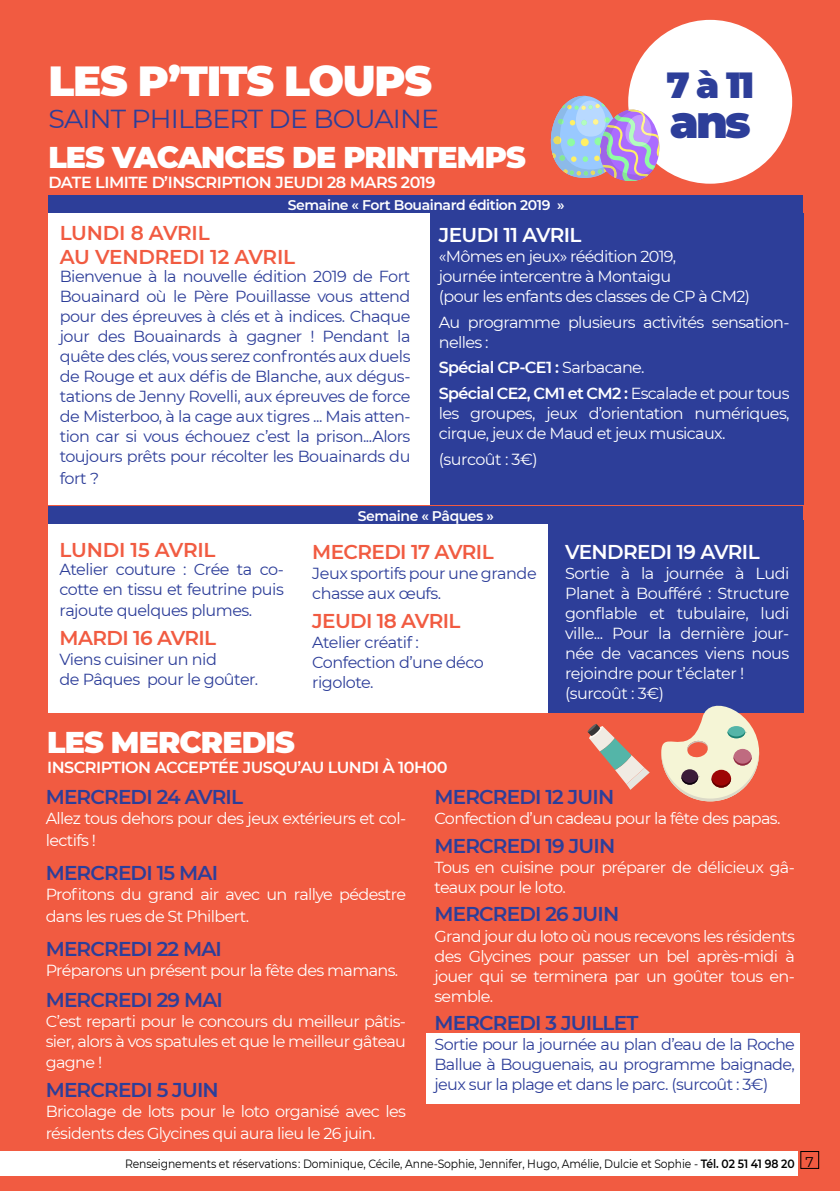
<style>
.page{position:relative;width:840px;height:1191px;background:#fff}
.page>*{position:absolute;margin:0;border:0;box-sizing:border-box;transform-origin:0 0}
.t1{font:900 45.4px "Montserrat";color:#2d3e99}
.t2{font:900 42px "Montserrat";letter-spacing:-.03em;color:#fff}
.t3{font:900 36.2px "Montserrat";color:#2d3e99}
.t4{font:900 30px "Montserrat";letter-spacing:-.03em;color:#fff}
.t5{font:26px "Montserrat";letter-spacing:-.03em;color:#2d3e99}
.t6{font:600 20px "Montserrat";letter-spacing:-.04em;color:#2d3e99}
.t7{font:600 20px/24px "Montserrat";letter-spacing:-.01em;color:#f15b41}
.t8{font:600 20px "Montserrat";letter-spacing:-.03em;color:#f15b41}
.t9{font:600 20px "Montserrat";letter-spacing:-.03em;color:#fff}
.t10{font:16px/20px "Montserrat";letter-spacing:-.04em;color:#fff}
.t11{font:16px/20px "Montserrat";letter-spacing:-.03em;color:#2d3e99}
.t12{font:600 16px/25.6px "Montserrat";letter-spacing:-.03em;color:#fff}
.t13{font:600 14px "Montserrat";letter-spacing:-.03em;color:#fff}
.t14{font:14px "Montserrat";color:#000}
.t15{font:12px "Montserrat";letter-spacing:-.01em;color:#000;scale:.9 1}
.s1{font-weight:400}
.s2{font-weight:600}
</style>
<div class="page">
<div style="left:0;top:0;width:839px;height:1191px;background:#f15b41"></div>
<div style="left:628px;top:20px;width:163px;height:164px;background:#fff;border-radius:50%"></div>
<div style="left:48px;top:507px;width:754px;height:17px;background:#2d3e99"></div>
<div style="left:48px;top:524px;width:754px;height:188px;background:#fff"></div>
<div style="left:48px;top:196px;width:754px;height:17px;background:#2d3e99"></div>
<div style="left:48px;top:213px;width:754px;height:292px;background:#fff"></div>
<div style="left:426px;top:1033px;width:373px;height:70px;background:#fff"></div>
<svg style="left:550px;top:96px;width:109px;height:85px"></svg>
<div style="left:429px;top:213px;width:373px;height:292px;background:#2d3e99"></div>
<div style="left:547px;top:520px;width:255px;height:192px;background:#2d3e99"></div>
<svg style="left:661px;top:705px;width:97px;height:96px"></svg>
<svg style="left:587px;top:724px;width:62px;height:66px"></svg>
<div style="left:0;top:1150px;width:797px;height:25px;background:#fff"></div>
<h2 class="t2" style="left:48px;top:50px;width:385px">LES P’TITS LOUPS</h2>
<h3 class="t5" style="left:48px;top:100px;width:392px">SAINT PHILBERT DE BOUAINE</h3>
<h3 class="t4" style="left:48px;top:135px;width:478px">LES VACANCES DE PRINTEMPS</h3>
<p class="t12" style="left:48px;top:169px;width:388px">DATE LIMITE D’INSCRIPTION JEUDI 28 MARS 2019</p>
<p class="t13" style="left:288px;top:195px;width:278px">Semaine « Fort Bouainard édition 2019 »</p>
<h3 class="t3" style="left:666px;top:58px;width:89px">7 à 11</h3>
<h1 class="t1" style="left:669px;top:88px;width:82px">ans</h1>
<p class="t7" style="left:60px;top:220px;width:237px">LUNDI 8 AVRIL<br>AU VENDREDI 12 AVRIL</p>
<p class="t11" style="left:60px;top:266px;width:352px;text-align:justify">Bienvenue à la nouvelle édition 2019 de Fort Bouainard où le Père Pouillasse vous attend pour des épreuves à clés et à indices. Chaque jour des Bouainards à gagner ! Pendant la quête des clés, vous serez confrontés aux duels de Rouge et aux défis de Blanche, aux dégus&shy;tations de Jenny Rovelli, aux épreuves de force de Misterboo, à la cage aux tigres ... Mais atten&shy;tion car si vous échouez c’est la prison...Alors toujours prêts pour récolter les Bouainards du</p>
<p class="t11" style="left:60px;top:467px;width:41px">fort ?</p>
<p class="t9" style="left:438px;top:221px;width:144px">JEUDI 11 AVRIL</p>
<p class="t10" style="left:438px;top:246px;width:312px">«Mômes en jeux» réédition 2019,<br>journée intercentre à Montaigu<br>(pour les enfants des classes de CP à CM2)</p>
<p class="t10" style="left:438px;top:311px;width:352px">Au programme plusieurs activités sensation&shy;nelles :</p>
<p class="t12" style="left:438px;top:354px;width:352px">Spécial CP-CE1 : <span class="s1">Sarbacane.<br></span>Spécial CE2, CM1 et CM2 : <span class="s1">Escalade et pour tous</span></p>
<p class="t10" style="left:438px;top:403px;width:352px">les groupes, jeux d’orientation numériques, cirque, jeux de Maud et jeux musicaux.</p>
<p class="t10" style="left:438px;top:448px;width:100px">(surcoût : 3€)</p>
<p class="t7" style="left:59px;top:537px;width:157px">LUNDI 15 AVRIL</p>
<p class="t11" style="left:59px;top:558px;width:226px">Atelier couture : Crée ta co&shy;cotte en tissu et feutrine puis</p>
<p class="t11" style="left:59px;top:600px;width:194px">rajoute quelques plumes.</p>
<p class="t8" style="left:59px;top:624px;width:158px">MARDI 16 AVRIL</p>
<p class="t11" style="left:59px;top:649px;width:200px">Viens cuisiner un nid<br>de Pâques pour le goûter.</p>
<p class="t13" style="left:357px;top:506px;width:138px">Semaine « Pâques »</p>
<p class="t8" style="left:312px;top:537px;width:183px">MECREDI 17 AVRIL</p>
<p class="t11" style="left:312px;top:562px;width:226px">Jeux sportifs pour une grande chasse aux œufs.</p>
<p class="t8" style="left:312px;top:606px;width:150px">JEUDI 18 AVRIL</p>
<p class="t11" style="left:312px;top:631px;width:173px">Atelier créatif :<br>Confection d’une déco rigolote.</p>
<p class="t9" style="left:564px;top:537px;width:196px">VENDREDI 19 AVRIL</p>
<p class="t10" style="left:564px;top:562px;width:226px">Sortie à la journée à Ludi<br>Planet à Boufféré : Structure gonflable et tubulaire, ludi ville... Pour la dernière jour&shy;née de vacances viens nous rejoindre pour t’éclater ! (surcoût : 3€)</p>
<h3 class="t4" style="left:47px;top:719px;width:249px">LES MERCREDIS</h3>
<p class="t12" style="left:47px;top:753px;width:402px">INSCRIPTION ACCEPTÉE JUSQU’AU LUNDI À 10H00</p>
<p class="t6" style="left:46px;top:782px;width:199px">MERCREDI 24 AVRIL</p>
<p class="t10" style="left:46px;top:807px;width:362px;line-height:21.6px">Allez tous dehors pour des jeux extérieurs et col&shy;lectifs !</p>
<p class="t6" style="left:46px;top:858px;width:174px">MERCREDI 15 MAI</p>
<p class="t10" style="left:46px;top:883px;width:361px;line-height:21.6px">Profitons du grand air avec un rallye pédestre dans les rues de St Philbert.</p>
<p class="t6" style="left:46px;top:935px;width:178px">MERCREDI 22 MAI</p>
<p class="t10" style="left:46px;top:960px;width:354px">Préparons un présent pour la fête des mamans.</p>
<p class="t6" style="left:46px;top:985px;width:179px">MERCREDI 29 MAI</p>
<p class="t10" style="left:46px;top:1010px;width:362px">C’est reparti pour le concours du meilleur pâtis&shy;sier, alors à vos spatules et que le meilleur gâteau</p>
<p class="t10" style="left:46px;top:1052px;width:58px">gagne !</p>
<p class="t6" style="left:46px;top:1075px;width:175px">MERCREDI 5 JUIN</p>
<p class="t10" style="left:46px;top:1100px;width:362px;line-height:21.6px">Bricolage de lots pour le loto organisé avec les résidents des Glycines qui aura lieu le 26 juin.</p>
<p class="t6" style="left:434px;top:782px;width:181px">MERCREDI 12 JUIN</p>
<p class="t10" style="left:434px;top:807px;width:347px">Confection d’un cadeau pour la fête des papas.</p>
<p class="t6" style="left:434px;top:831px;width:182px">MERCREDI 19 JUIN</p>
<p class="t10" style="left:434px;top:856px;width:362px">Tous en cuisine pour préparer de délicieux gâ&shy;teaux pour le loto.</p>
<p class="t6" style="left:434px;top:900px;width:186px">MERCREDI 26 JUIN</p>
<p class="t10" style="left:434px;top:925px;width:362px;text-align:justify">Grand jour du loto où nous recevons les résidents des Glycines pour passer un bel après-midi à jouer qui se terminera par un goûter tous en&shy;semble.</p>
<p class="t6" style="left:434px;top:1009px;width:205px">MERCREDI 3 JUILLET</p>
<p class="t11" style="left:434px;top:1034px;width:362px;text-align:justify">Sortie pour la journée au plan d’eau de la Roche Ballue à Bouguenais, au programme baignade, jeux sur la plage et dans le parc. (surcoût : 3€)</p>
<p class="t15" style="left:125px;top:1155px;width:745px">Renseignements et réservations : Dominique, Cécile, Anne-Sophie, Jennifer, Hugo, Amélie, Dulcie et Sophie - <span class="s2">Tél. 02 51 41 98 20</span></p>
<p class="t14" style="left:805px;top:1152px;width:10px">7</p>
</div>
